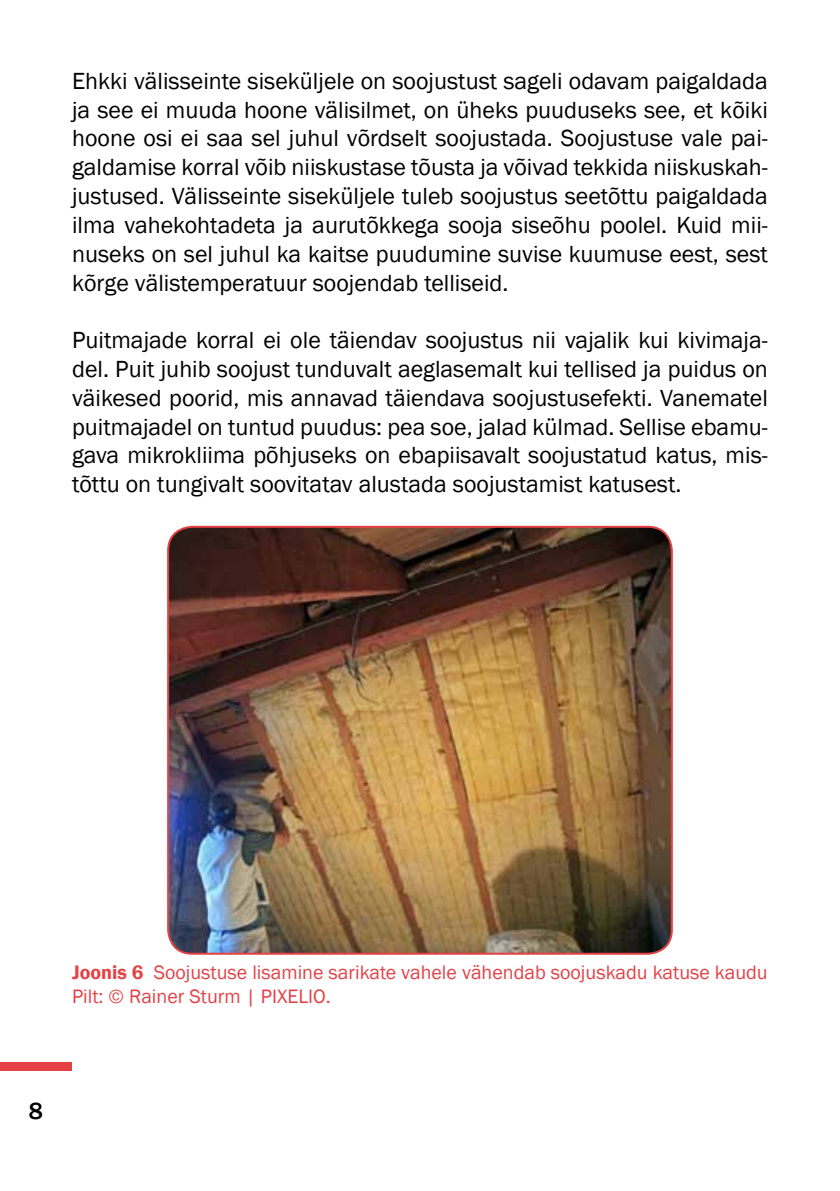
<style>
.page{position:relative;width:840px;height:1191px;background:#fff}
.page>*{position:absolute;margin:0;border:0;box-sizing:border-box;transform-origin:0 0}
.t1{font:24px/28.8px "Franklin Gothic";color:#000;text-align:justify}
.t2{font:500 24px "Franklin Gothic";color:#000}
.t3{font:20px/24px "Franklin Gothic";color:#e44145}
.s1{font-weight:600}
</style>
<div class="page">
<div style="left:0;top:1062px;width:72px;height:8px;background:#e44145"></div>
<img style="left:168px;top:527px;width:503px;height:426px">
<div style="left:167px;top:526px;width:505px;height:428px;border:2px solid #e44145;border-radius:24px"></div>
<p class="t1" style="left:72px;top:67px;width:697px">Ehkki välisseinte siseküljele on soojustust sageli odavam paigaldada ja see ei muuda hoone välisilmet, on üheks puuduseks see, et kõiki hoone osi ei saa sel juhul võrdselt soojustada. Soojustuse vale pai&shy;galdamise korral võib niiskustase tõusta ja võivad tekkida niiskuskah&shy;justused. Välisseinte siseküljele tuleb soojustus seetõttu paigaldada ilma vahekohtadeta ja aurutõkkega sooja siseõhu poolel. Kuid mii&shy;nuseks on sel juhul ka kaitse puudumine suvise kuumuse eest, sest kõrge välistemperatuur soojendab telliseid.</p>
<p class="t1" style="left:72px;top:326px;width:697px">Puitmajade korral ei ole täiendav soojustus nii vajalik kui kivimaja&shy;del. Puit juhib soojust tunduvalt aeglasemalt kui tellised ja puidus on väikesed poorid, mis annavad täiendava soojustusefekti. Vanematel puitmajadel on tuntud puudus: pea soe, jalad külmad. Sellise ebamu&shy;gava mikrokliima põhjuseks on ebapiisavalt soojustatud katus, mis&shy;tõttu on tungivalt soovitatav alustada soojustamist katusest.</p>
<p class="t3" style="left:72px;top:960px;width:696px"><span class="s1">Joonis 6</span> Soojustuse lisamine sarikate vahele vähendab soojuskadu katuse kaudu<br>Pilt: © Rainer Sturm | PIXELIO.</p>
<p class="t2" style="left:29px;top:1096px;width:16px">8</p>
</div>
